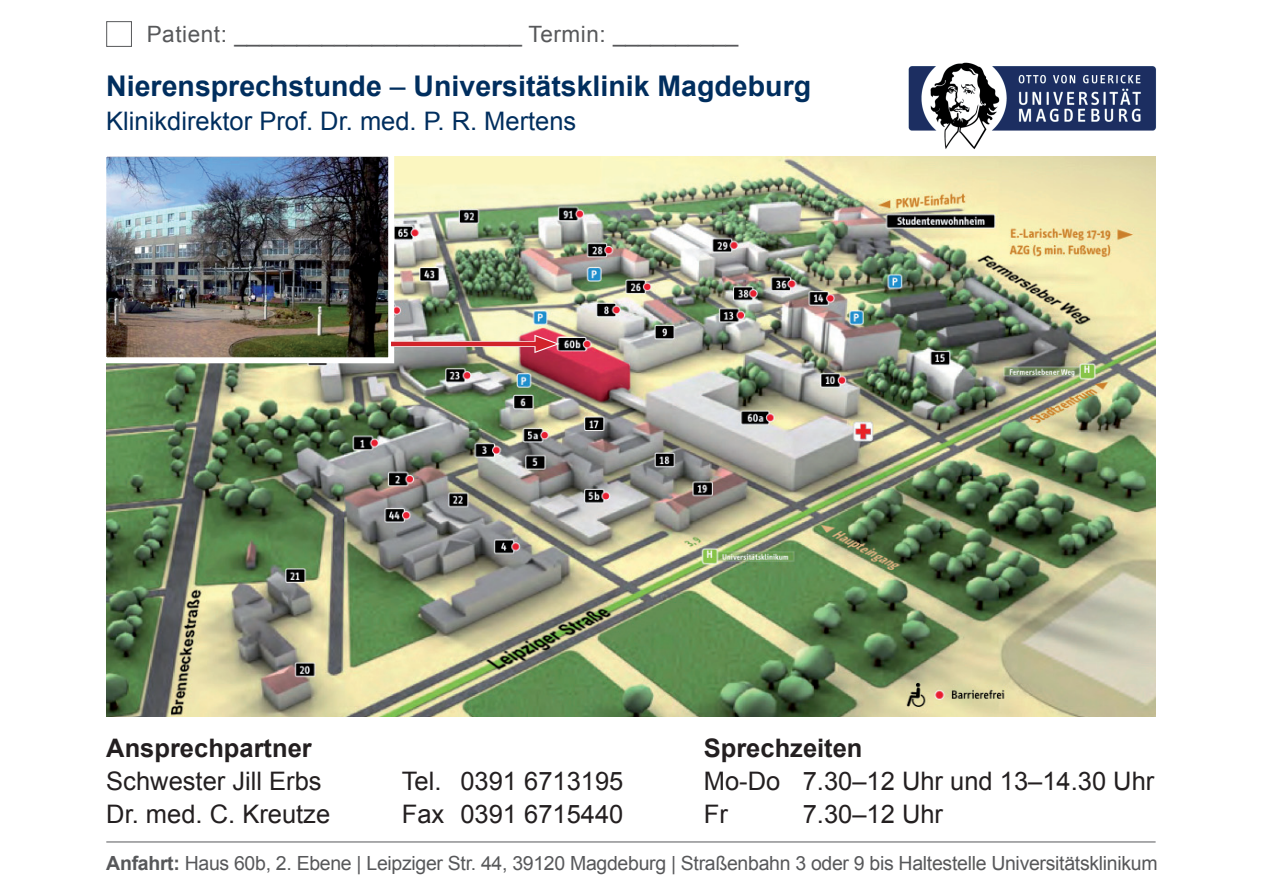
<style>
.page{position:relative;width:1263px;height:893px;background:#fff}
.page>*{position:absolute;margin:0;border:0;box-sizing:border-box;transform-origin:0 0}
.t1{font:700 28.5px "Arial";color:#002e5e}
.t2{font:25.5px/33px "Arial";color:#231f20}
.t3{font:25.5px "Arial";color:#002e5e}
.t4{font:700 25.5px "Arial";color:#231f20}
.t5{font:22.5px "Arial";letter-spacing:.025em;color:#57585a}
.t6{font:19.5px "Arial";letter-spacing:-.015em;color:#57585a}
.s1{font-weight:400}
.s2{font-weight:700}
</style>
<div class="page">
<img style="left:902px;top:62px;width:254px;height:99px">
<img style="left:106px;top:157px;width:1049px;height:560px">
<img style="left:106px;top:156px;width:291px;height:210px">
<svg style="left:394px;top:341px;width:140px;height:6px"></svg>
<hr style="left:391px;top:342px;width:153px;height:4px;background:#d1232a">
<svg style="left:534px;top:335px;width:26px;height:18px"></svg>
<hr style="left:106px;top:842px;width:1049px;height:1px;background:#57585a">
<div style="left:106px;top:21px;width:26px;height:26px;border:1px solid #57585a"></div>
<p class="t5" style="left:147px;top:19px;width:593px">Patient: _______________________ Termin: __________</p>
<h1 class="t1" style="left:106px;top:67px;width:706px">Nierensprechstunde <span class="s1">–</span> Universitätsklinik Magdeburg</h1>
<h2 class="t3" style="left:106px;top:104px;width:472px">Klinikdirektor Prof. Dr. med. P. R. Mertens</h2>
<h2 class="t4" style="left:704px;top:731px;width:160px">Sprechzeiten</h2>
<h2 class="t2" style="left:704px;top:765px;width:452px">Mo-Do 7.30–12 Uhr und 13–14.30 Uhr<br>Fr</h2>
<h2 class="t4" style="left:106px;top:731px;width:207px">Ansprechpartner</h2>
<h2 class="t2" style="left:106px;top:765px;width:225px">Schwester Jill Erbs<br>Dr. med. C. Kreutze</h2>
<h2 class="t2" style="left:402px;top:765px;width:223px">Tel. 0391 6713195<br>Fax 0391 6715440</h2>
<p class="t6" style="left:106px;top:850px;width:1053px"><span class="s2">Anfahrt:</span> Haus 60b, 2. Ebene | Leipziger Str. 44, 39120 Magdeburg | Straßenbahn 3 oder 9 bis Haltestelle Universitätsklinikum</p>
<h2 class="t2" style="left:803px;top:798px;width:142px">7.30–12 Uhr</h2>
</div>
